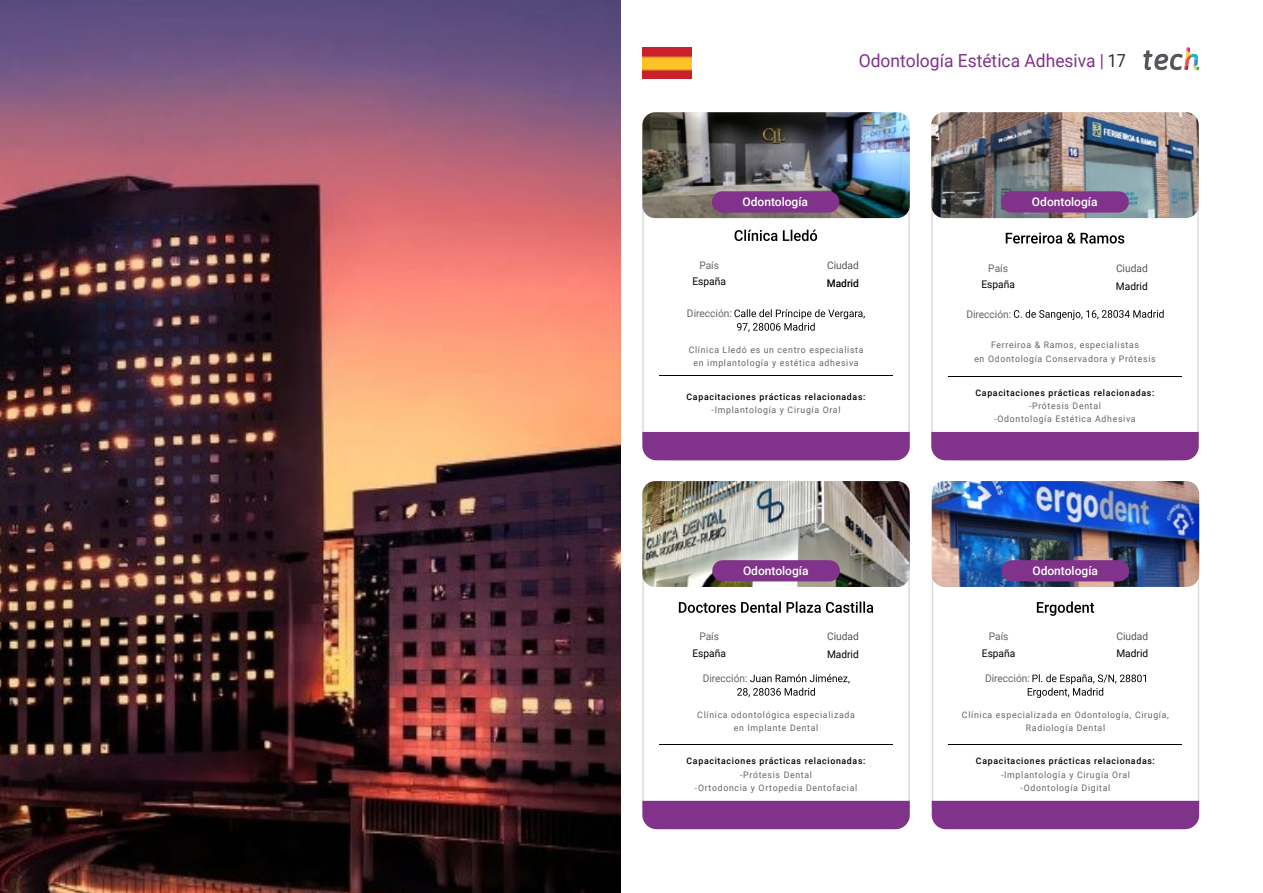
<style>
.page{position:relative;width:1263px;height:893px;background:#fff}
.page>*{position:absolute;margin:0;border:0;box-sizing:border-box;transform-origin:0 0}
.t1{font:18px "Roboto";color:#81328a}
.t2{font:500 12px "Roboto";color:#fff}
.t3{font:10.5px "Roboto";color:#61646a}
.t4{font:10.5px "Roboto";color:#000}
.t5{font:10.5px "Roboto";color:#52555b}
.t6{font:500 10.5px "Roboto";color:#000}
.t7{font:9px/13.5px "Roboto";letter-spacing:.08em;color:#61646a;text-align:center}
.t8{font:500 9px "Roboto";letter-spacing:.08em;color:#000}
.s1{color:#7e3289}
.s2{color:#312e20}
</style>
<div class="page">
<img style="left:0;top:0;width:621px;height:893px">
<img style="left:642px;top:48px;width:49px;height:30px">
<svg style="left:1143px;top:47px;width:56px;height:24px"></svg>
<svg style="left:642px;top:218px;width:268px;height:243px"></svg>
<img style="left:642px;top:112px;width:268px;height:106px">
<div style="left:712px;top:191px;width:127px;height:22px;background:#81328a;border-radius:11px"></div>
<div style="left:642px;top:432px;width:268px;height:28px;background:#81328a"></div>
<hr style="left:659px;top:375px;width:234px;height:1px;background:#000">
<svg style="left:734px;top:230px;width:83px;height:11px"></svg>
<svg style="left:734px;top:309px;width:131px;height:23px"></svg>
<svg style="left:931px;top:218px;width:268px;height:243px"></svg>
<img style="left:931px;top:112px;width:268px;height:106px">
<div style="left:1001px;top:191px;width:128px;height:22px;background:#81328a;border-radius:11px"></div>
<div style="left:931px;top:432px;width:268px;height:28px;background:#81328a"></div>
<hr style="left:948px;top:376px;width:234px;height:1px;background:#000">
<svg style="left:1006px;top:233px;width:118px;height:11px"></svg>
<svg style="left:1014px;top:310px;width:149px;height:10px"></svg>
<svg style="left:642px;top:587px;width:268px;height:243px"></svg>
<img style="left:642px;top:481px;width:268px;height:106px">
<div style="left:712px;top:560px;width:128px;height:21px;background:#81328a;border-radius:11px"></div>
<div style="left:642px;top:801px;width:268px;height:28px;background:#81328a"></div>
<hr style="left:659px;top:745px;width:234px;height:1px;background:#000">
<svg style="left:679px;top:601px;width:194px;height:12px"></svg>
<svg style="left:737px;top:674px;width:112px;height:23px"></svg>
<svg style="left:931px;top:492px;width:269px;height:338px"></svg>
<img style="left:932px;top:481px;width:267px;height:106px">
<div style="left:1002px;top:560px;width:127px;height:21px;background:#81328a;border-radius:11px"></div>
<div style="left:932px;top:801px;width:267px;height:28px;background:#81328a"></div>
<hr style="left:949px;top:745px;width:233px;height:1px;background:#000">
<svg style="left:1037px;top:601px;width:57px;height:15px"></svg>
<svg style="left:1028px;top:674px;width:118px;height:24px"></svg>
<h1 class="t1" style="left:859px;top:48px;width:269px">Odontología Estética Adhesiva <span class="s1">|</span> <span class="s2">17</span></h1>
<h2 class="t2" style="left:742px;top:194px;width:67px">Odontología</h2>
<p class="t3" style="left:699px;top:258px;width:21px">País</p>
<p class="t4" style="left:692px;top:274px;width:35px">España</p>
<p class="t5" style="left:827px;top:258px;width:33px">Ciudad</p>
<p class="t6" style="left:827px;top:276px;width:34px">Madrid</p>
<h2 class="t2" style="left:1032px;top:194px;width:67px">Odontología</h2>
<p class="t3" style="left:988px;top:261px;width:21px">País</p>
<p class="t4" style="left:981px;top:277px;width:35px">España</p>
<p class="t5" style="left:1116px;top:261px;width:33px">Ciudad</p>
<p class="t4" style="left:1116px;top:279px;width:33px">Madrid</p>
<p class="t3" style="left:687px;top:306px;width:46px">Dirección:</p>
<p class="t7" style="left:689px;top:343px;width:176px">Clínica Lledó es un centro especialista en implantología y estética adhesiva</p>
<p class="t8" style="left:686px;top:390px;width:180px">Capacitaciones prácticas relacionadas:</p>
<p class="t7" style="left:712px;top:403px;width:130px">-Implantología y Cirugía Oral</p>
<p class="t3" style="left:966px;top:307px;width:46px">Dirección:</p>
<p class="t7" style="left:974px;top:338px;width:183px">Ferreiroa &amp; Ramos, especialistas<br>en Odontología Conservadora y Prótesis</p>
<p class="t8" style="left:975px;top:386px;width:180px">Capacitaciones prácticas relacionadas:</p>
<p class="t7" style="left:994px;top:399px;width:143px">-Prótesis Dental<br>-Odontología Estética Adhesiva</p>
<h2 class="t2" style="left:743px;top:563px;width:67px">Odontología</h2>
<h2 class="t2" style="left:1032px;top:563px;width:67px">Odontología</h2>
<p class="t3" style="left:699px;top:629px;width:21px">País</p>
<p class="t4" style="left:692px;top:646px;width:35px">España</p>
<p class="t5" style="left:827px;top:629px;width:33px">Ciudad</p>
<p class="t4" style="left:827px;top:647px;width:33px">Madrid</p>
<p class="t3" style="left:989px;top:629px;width:21px">País</p>
<p class="t4" style="left:982px;top:646px;width:35px">España</p>
<p class="t5" style="left:1116px;top:629px;width:33px">Ciudad</p>
<p class="t4" style="left:1116px;top:646px;width:33px">Madrid</p>
<p class="t3" style="left:703px;top:671px;width:46px">Dirección:</p>
<p class="t7" style="left:697px;top:708px;width:159px">Clínica odontológica especializada en Implante Dental</p>
<p class="t8" style="left:686px;top:755px;width:180px">Capacitaciones prácticas relacionadas:</p>
<p class="t7" style="left:695px;top:767px;width:164px">-Prótesis Dental<br>-Ortodoncia y Ortopedia Dentofacial</p>
<p class="t3" style="left:985px;top:671px;width:46px">Dirección:</p>
<p class="t7" style="left:962px;top:708px;width:208px">Clínica especializada en Odontología, Cirugía,<br>Radiología Dental</p>
<p class="t8" style="left:976px;top:755px;width:180px">Capacitaciones prácticas relacionadas:</p>
<p class="t7" style="left:1001px;top:767px;width:130px">-Implantología y Cirugía Oral -Odontología Digital</p>
</div>
